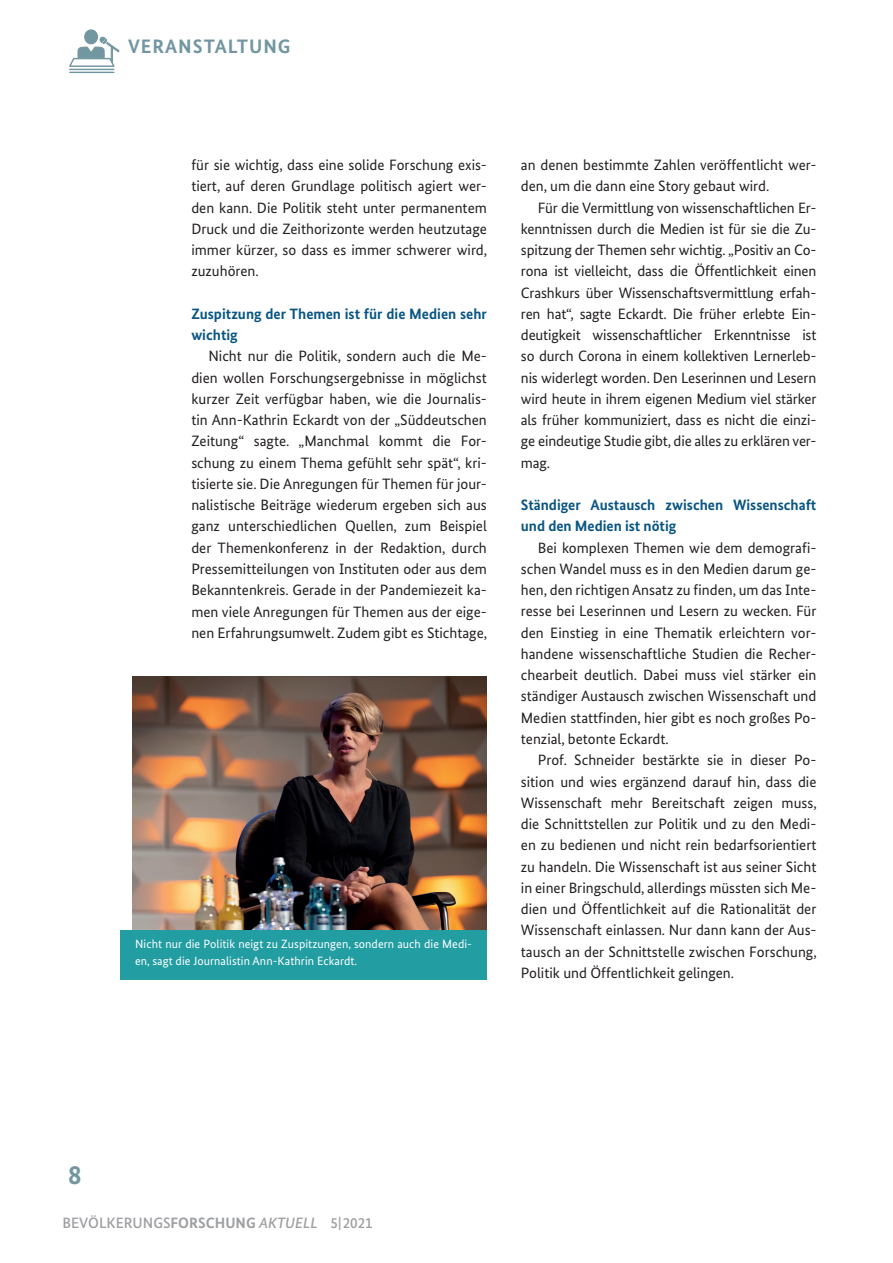
<style>
.page{position:relative;width:893px;height:1263px;background:#fff}
.page>*{position:absolute;margin:0;border:0;box-sizing:border-box;transform-origin:0 0}
.t1{font:700 27px "Bundes Sans";color:#7296a1}
.t2{font:700 19.5px "Bundes Sans";letter-spacing:.05em;color:#7296a1}
.t3{font:15px/21.3px "Bundes Sans";color:#231f20;text-align:justify}
.t4{font:700 15px/21.3px "Bundes Sans";color:#085584}
.t5{font:500 15px "Bundes Sans";color:#9d9fa2}
.t6{font:12px/16.5px "Bundes Sans";letter-spacing:.005em;color:#fff}
.s1{font-weight:700}
.s2{font-style:italic}
</style>
<div class="page">
<img style="left:133px;top:676px;width:354px;height:254px">
<div style="left:120px;top:930px;width:367px;height:50px;background:#229da2"></div>
<hr style="left:70px;top:69px;width:44px;height:1px;background:#7397a1">
<hr style="left:70px;top:72px;width:44px;height:1px;background:#7397a1">
<div style="left:85px;top:30px;width:12px;height:14px;background:#7397a1;border-radius:50%"></div>
<div style="left:84px;top:29px;width:14px;height:15px;border:1px solid #7397a1;border-radius:50%"></div>
<svg style="left:69px;top:36px;width:51px;height:31px"></svg>
<h2 class="t2" style="left:128px;top:34px;width:164px">VERANSTALTUNG</h2>
<p class="t3" style="left:191px;top:154px;width:297px">für sie wichtig, dass eine solide Forschung exis&shy;tiert, auf deren Grundlage politisch agiert wer&shy;den kann. Die Politik steht unter permanentem Druck und die Zeithorizonte werden heutzutage immer kürzer, so dass es immer schwerer wird, zuzuhören.</p>
<p class="t4" style="left:191px;top:303px;width:297px">Zuspitzung der Themen ist für die Medien sehr wichtig</p>
<p class="t3" style="left:191px;top:345px;width:297px;text-indent:17px">Nicht nur die Politik, sondern auch die Me&shy;dien wollen Forschungsergebnisse in möglichst kurzer Zeit verfügbar haben, wie die Journalis&shy;tin Ann-Kathrin Eckardt von der „Süddeutschen Zeitung“ sagte. „Manchmal kommt die For&shy;schung zu einem Thema gefühlt sehr spät“, kri&shy;tisierte sie. Die Anregungen für Themen für jour&shy;nalistische Beiträge wiederum ergeben sich aus ganz unterschiedlichen Quellen, zum Beispiel der Themenkonferenz in der Redaktion, durch Pressemitteilungen von Instituten oder aus dem Bekanntenkreis. Gerade in der Pandemiezeit ka&shy;men viele Anregungen für Themen aus der eige&shy;nen Erfahrungsumwelt. Zudem gibt es Stichtage,</p>
<p class="t6" style="left:135px;top:935px;width:338px">Nicht nur die Politik neigt zu Zuspitzungen, sondern auch die Medi&shy;en, sagt die Journalistin Ann-Kathrin Eckardt.</p>
<p class="t3" style="left:521px;top:154px;width:297px">an denen bestimmte Zahlen veröffentlicht wer&shy;den, um die dann eine Story gebaut wird.</p>
<p class="t3" style="left:521px;top:197px;width:297px;text-indent:17px">Für die Vermittlung von wissenschaftlichen Er&shy;kenntnissen durch die Medien ist für sie die Zu&shy;spitzung der Themen sehr wichtig. „Positiv an Co&shy;rona ist vielleicht, dass die Öffentlichkeit einen Crashkurs über Wissenschaftsvermittlung erfah&shy;ren hat“, sagte Eckardt. Die früher erlebte Ein&shy;deutigkeit wissenschaftlicher Erkenntnisse ist so durch Corona in einem kollektiven Lernerleb&shy;nis widerlegt worden. Den Leserinnen und Lesern wird heute in ihrem eigenen Medium viel stärker als früher kommuniziert, dass es nicht die einzi&shy;ge eindeutige Studie gibt, die alles zu erklären ver&shy;mag.</p>
<p class="t4" style="left:521px;top:494px;width:297px">Ständiger Austausch zwischen Wissenschaft und den Medien ist nötig</p>
<p class="t3" style="left:521px;top:537px;width:297px;text-indent:17px">Bei komplexen Themen wie dem demografi&shy;schen Wandel muss es in den Medien darum ge&shy;hen, den richtigen Ansatz zu finden, um das Inte&shy;resse bei Leserinnen und Lesern zu wecken. Für den Einstieg in eine Thematik erleichtern vor&shy;handene wissenschaftliche Studien die Recher&shy;chearbeit deutlich. Dabei muss viel stärker ein ständiger Austausch zwischen Wissenschaft und Medien stattfinden, hier gibt es noch großes Po&shy;tenzial, betonte Eckardt.</p>
<p class="t3" style="left:521px;top:749px;width:297px;text-indent:17px">Prof. Schneider bestärkte sie in dieser Po&shy;sition und wies ergänzend darauf hin, dass die Wissenschaft mehr Bereitschaft zeigen muss, die Schnittstellen zur Politik und zu den Medi&shy;en zu bedienen und nicht rein bedarfsorientiert zu handeln. Die Wissenschaft ist aus seiner Sicht in einer Bringschuld, allerdings müssten sich Me&shy;dien und Öffentlichkeit auf die Rationalität der Wissenschaft einlassen. Nur dann kann der Aus&shy;tausch an der Schnittstelle zwischen Forschung, Politik und Öffentlichkeit gelingen.</p>
<h1 class="t1" style="left:68px;top:1158px;width:15px">8</h1>
<p class="t5" style="left:63px;top:1214px;width:312px">BEVÖLKERUNGS<span class="s1">FORSCHUNG</span> <span class="s2">AKTUELL</span> 5| 2021</p>
</div>
